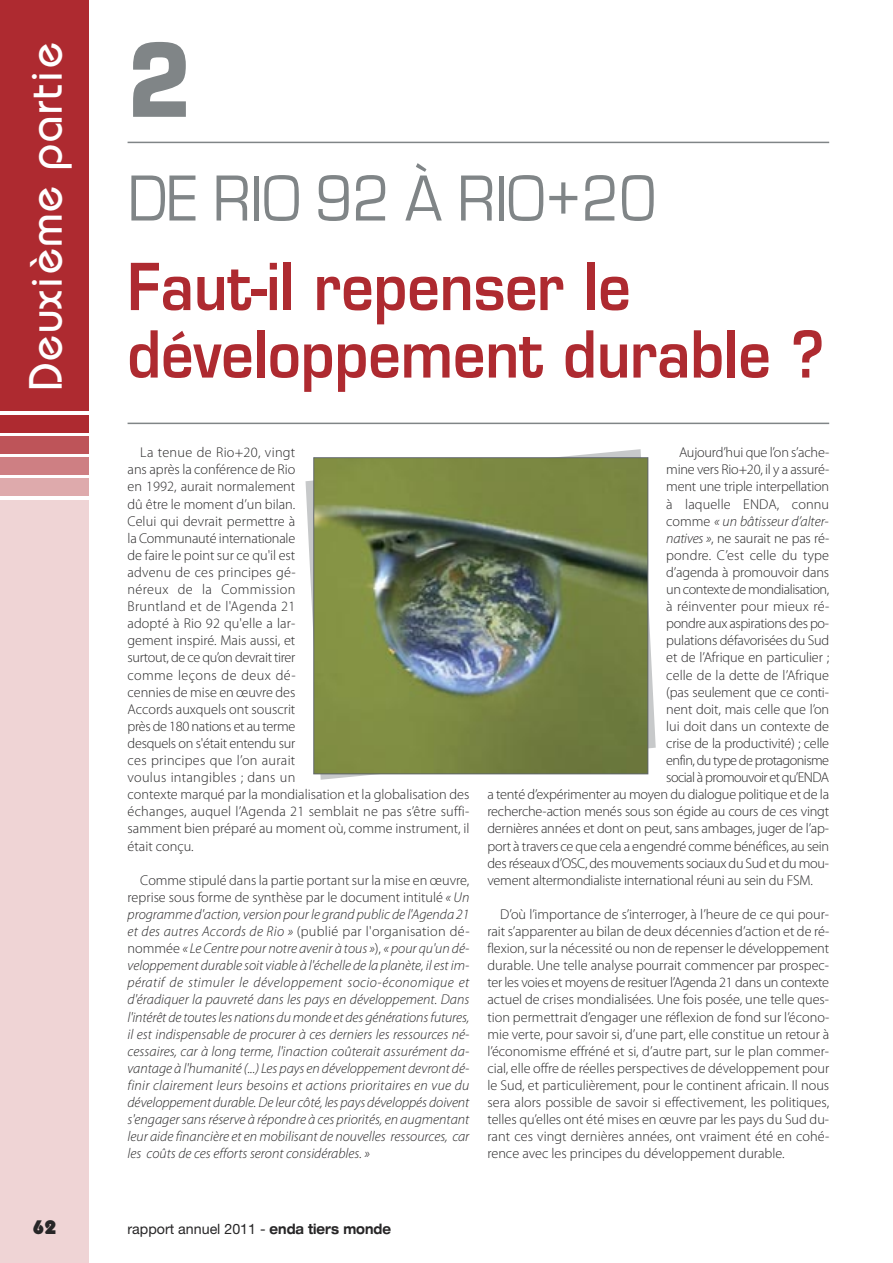
<style>
.page{position:relative;width:893px;height:1263px;background:#fff}
.page>*{position:absolute;margin:0;border:0;box-sizing:border-box;transform-origin:0 0}
.t1{font:700 99px "Eurostile";color:#808587;scale:.9 1}
.t2{font:67.5px "Eurostile";color:#808587;scale:.9 1}
.t3{font:600 63px/67.5px "Eurostile";color:#ae2a30;scale:.9 1}
.t4{font:46.5px "Bahamas Plain";letter-spacing:.035em;color:#fff}
.t5{font:19.5px "Bahamas Heavy Plain";color:#272627}
.t6{font:300 14.25px/17.1px "Myriad Pro";letter-spacing:-.01em;color:#272627}
.t7{font:italic 300 14.25px/17.1px "Myriad Pro";color:#272627;text-align:justify}
.t8{font:300 14.25px "Myriad Pro";letter-spacing:.01em;color:#272627}
.t9{font:300 14.25px "Myriad Pro";letter-spacing:-.04em;color:#272627}
.t10{font:14.25px "Helvetica Neue";color:#272627}
.t11{font:300 14.25px "Myriad Pro";letter-spacing:-.03em;color:#272627}
.s1{font-style:normal}
.s2{font-style:italic}
.s3{font-weight:700;font-stretch:expanded}
</style>
<div class="page">
<svg style="left:306px;top:449px;width:350px;height:331px"></svg>
<div style="left:0;top:0;width:89px;height:411px;background:#ae2a30"></div>
<div style="left:0;top:415px;width:89px;height:17px;background:#ae2a30"></div>
<div style="left:0;top:436px;width:89px;height:17px;background:#be5459"></div>
<div style="left:0;top:458px;width:89px;height:17px;background:#ce7f83"></div>
<div style="left:0;top:479px;width:89px;height:17px;background:#deaaac"></div>
<div style="left:0;top:500px;width:89px;height:763px;background:#efd4d5"></div>
<img style="left:315px;top:459px;width:331px;height:313px">
<div style="left:313px;top:457px;width:335px;height:317px;border:1px solid #606669"></div>
<hr style="left:128px;top:142px;width:701px;height:1px;background:#808587">
<hr style="left:128px;top:423px;width:701px;height:1px;background:#808587">
<h3 class="t4" style="left:19px;top:391px;width:350px;rotate:-90deg">Deuxième partie</h3>
<h1 class="t1" style="left:128px;top:43px;width:73px">2</h1>
<h2 class="t2" style="left:128px;top:158px;width:589px">DE RIO 92 À RIO+20</h2>
<h3 class="t3" style="left:128px;top:260px;width:776px">Faut-il repenser le développement durable ?</h3>
<p class="t6" style="left:128px;top:445px;width:343px;text-indent:13px">La tenue de Rio+20, vingt<br>ans après la conférence de Rio<br>en 1992, aurait normalement<br>dû être le moment d’un bilan.<br>Celui qui devrait permettre à<br>la Communauté internationale<br>de faire le point sur ce qu'il est<br>advenu de ces principes gé-<br>néreux de la Commission<br>Bruntland et de l'Agenda 21<br>adopté à Rio 92 qu'elle a lar-<br>gement inspiré. Mais aussi, et<br>surtout, de ce qu’on devrait tirer<br>comme leçons de deux dé-<br>cennies de mise en œuvre des<br>Accords auxquels ont souscrit<br>près de 180 nations et au terme<br>desquels on s'était entendu sur<br>ces principes que l’on aurait<br>voulus intangibles ; dans un<br>contexte marqué par la mondialisation et la globalisation des échanges, auquel l’Agenda 21 semblait ne pas s’être suffi&shy;samment bien préparé au moment où, comme instrument, il était conçu.</p>
<p class="t7" style="left:128px;top:873px;width:344px;text-indent:13px"><span class="s1">Comme stipulé dans la partie portant sur la mise en œuvre, reprise sous forme de synthèse par le document intitulé</span> « Un programme d'action, version pour le grand public de l'Agenda 21 et des autres Accords de Rio » <span class="s1">(publié par l'organisation dé&shy;nommée</span> « Le Centre pour notre avenir à tous »<span class="s1">),</span> « pour qu'un dé&shy;veloppement durable soit viable à l'échelle de la planète, il est im&shy;pératif de stimuler le développement socio-économique et d'éradiquer la pauvreté dans les pays en développement. Dans l'intérêt de toutes les nations du monde et des générations futures, il est indispensable de procurer à ces derniers les ressources né&shy;cessaires, car à long terme, l'inaction coûterait assurément da&shy;vantage à l'humanité (...) Les pays en développement devront dé&shy;finir clairement leurs besoins et actions prioritaires en vue du développement durable. De leur côté, les pays développés doivent s'engager sans réserve à répondre à ces priorités, en augmentant leur aide financière et en mobilisant de nouvelles ressources, car les coûts de ces efforts seront considérables. »</p>
<p class="t6" style="left:679px;top:445px;width:152px">Aujourd’hui que l’on s’ache-</p>
<p class="t6" style="left:666px;top:462px;width:165px">mine vers Rio+20, il y a assuré-</p>
<p class="t6" style="left:666px;top:479px;width:164px">ment une triple interpellation</p>
<p class="t8" style="left:666px;top:498px;width:164px">à laquelle ENDA, connu</p>
<p class="t7" style="left:666px;top:513px;width:164px"><span class="s1">comme</span> « un bâtisseur d’alter-</p>
<p class="t6" style="left:666px;top:531px;width:165px"><span class="s2">natives »</span>, ne saurait ne pas ré-</p>
<p class="t8" style="left:666px;top:550px;width:164px">pondre. C’est celle du type</p>
<p class="t6" style="left:666px;top:565px;width:164px">d’agenda à promouvoir dans</p>
<p class="t11" style="left:666px;top:584px;width:164px">un contexte de mondialisation,</p>
<p class="t8" style="left:666px;top:601px;width:165px">à réinventer pour mieux ré-</p>
<p class="t6" style="left:666px;top:616px;width:164px">pondre aux aspirations des po-</p>
<p class="t6" style="left:666px;top:633px;width:164px">pulations défavorisées du Sud</p>
<p class="t6" style="left:666px;top:650px;width:164px">et de l’Afrique en particulier ;</p>
<p class="t6" style="left:666px;top:667px;width:164px">celle de la dette de l’Afrique</p>
<p class="t6" style="left:666px;top:684px;width:164px">(pas seulement que ce conti-</p>
<p class="t6" style="left:666px;top:702px;width:164px">nent doit, mais celle que l’on</p>
<p class="t6" style="left:666px;top:719px;width:164px">lui doit dans un contexte de</p>
<p class="t6" style="left:666px;top:736px;width:164px">crise de la productivité) ; celle</p>
<p class="t9" style="left:666px;top:755px;width:164px">enfin, du type de protagonisme</p>
<p class="t9" style="left:666px;top:772px;width:164px">social à promouvoir et qu’ENDA</p>
<p class="t6" style="left:487px;top:787px;width:343px">a tenté d’expérimenter au moyen du dialogue politique et de la</p>
<p class="t6" style="left:487px;top:804px;width:343px">recherche-action menés sous son égide au cours de ces vingt</p>
<p class="t6" style="left:487px;top:821px;width:343px">dernières années et dont on peut, sans ambages, juger de l’ap-</p>
<p class="t6" style="left:487px;top:838px;width:343px">port à travers ce que cela a engendré comme bénéfices, au sein</p>
<p class="t6" style="left:487px;top:855px;width:343px">des réseaux d’OSC, des mouvements sociaux du Sud et du mou-</p>
<p class="t6" style="left:487px;top:873px;width:327px">vement altermondialiste international réuni au sein du FSM.</p>
<p class="t6" style="left:487px;top:907px;width:344px;text-align:justify;text-indent:13px">D’où l’importance de s’interroger, à l’heure de ce qui pour&shy;rait s’apparenter au bilan de deux décennies d’action et de ré&shy;flexion, sur la nécessité ou non de repenser le développement durable. Une telle analyse pourrait commencer par prospec&shy;ter les voies et moyens de resituer l’Agenda 21 dans un contexte actuel de crises mondialisées. Une fois posée, une telle ques&shy;tion permettrait d’engager une réflexion de fond sur l’écono&shy;mie verte, pour savoir si, d’une part, elle constitue un retour à l’économisme effréné et si, d’autre part, sur le plan commer&shy;cial, elle offre de réelles perspectives de développement pour le Sud, et particulièrement, pour le continent africain. Il nous sera alors possible de savoir si effectivement, les politiques, telles qu’elles ont été mises en œuvre par les pays du Sud du&shy;rant ces vingt dernières années, ont vraiment été en cohé&shy;rence avec les principes du développement durable.</p>
<h3 class="t5" style="left:33px;top:1216px;width:25px">62</h3>
<p class="t10" style="left:128px;top:1221px;width:265px">rapport annuel 2011 - <span class="s3">enda tiers monde</span></p>
</div>
